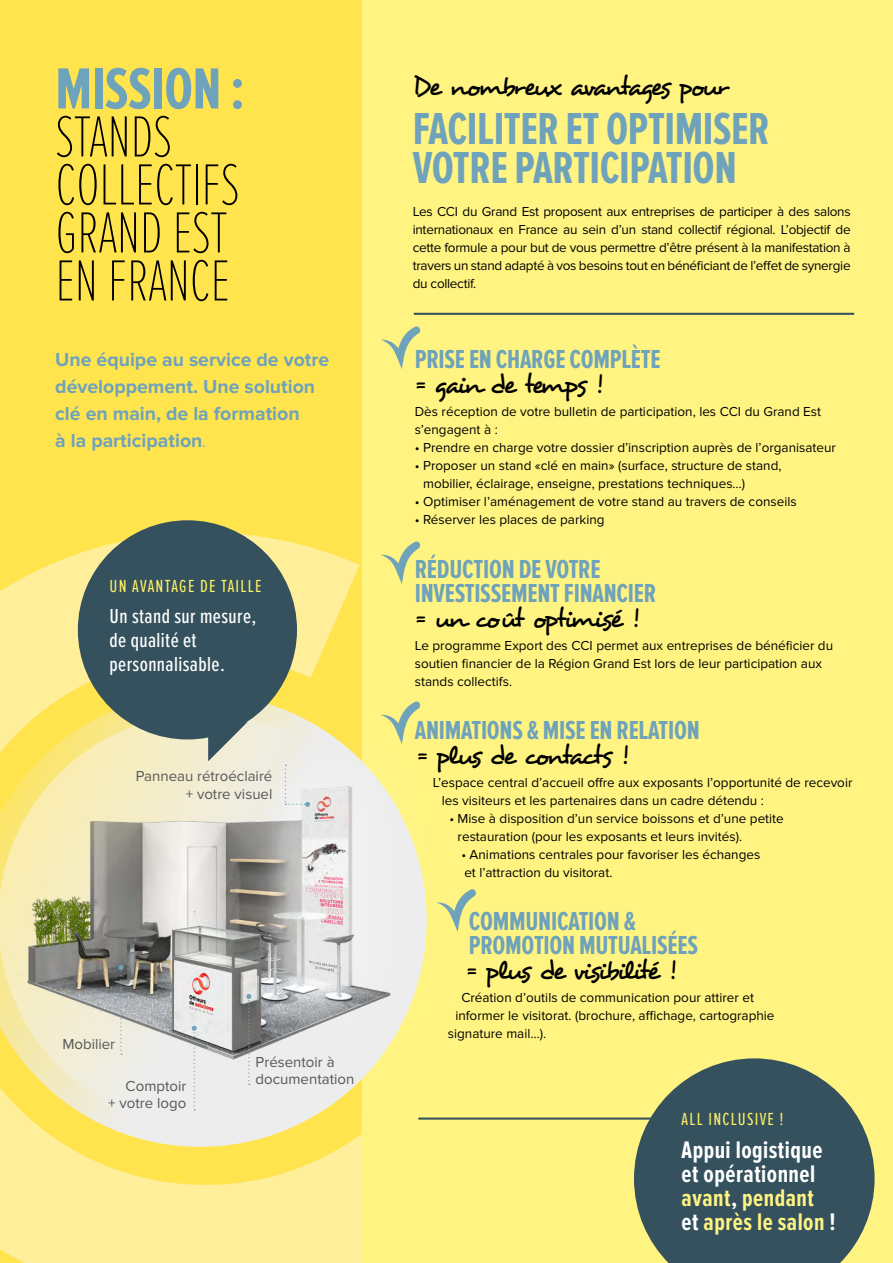
<style>
.page{position:relative;width:893px;height:1263px;background:#fff482}
.page>*{position:absolute;margin:0;border:0;box-sizing:border-box;transform-origin:0 0}
.t1{font:100 60px/48px "Proxima Nova Ex Cn";letter-spacing:-.01em;color:#000}
.t2{font:700 46.5px/39px "Proxima Nova Ex Cn";letter-spacing:-.01em;color:#6fa2bb}
.t3{font:700 27px/24px "Proxima Nova Ex Cn";letter-spacing:-.01em;color:#6fa2bb}
.t4{font:27px "Desyrel";letter-spacing:-.1em;color:#000}
.t5{font:700 24.9px/24.2px "Proxima Nova Ex Cn";letter-spacing:.02em;color:#fff}
.t6{font:500 21px/24.2px "Proxima Nova Ex Cn";letter-spacing:.02em;color:#fff}
.t7{font:700 19.5px/27px "Proxima Nova";color:#6fa2bb}
.t8{font:18.15px "Proxima Nova Ex Cn";letter-spacing:.07em;color:#fff265}
.t9{font:15px/16.5px "Proxima Nova";color:#575756;text-align:right}
.t10{font:13.5px/18px "Proxima Nova";color:#000}
.s1{font-weight:700;color:#6fa2bb}
.s2{font-weight:400;font-size:15px}
.s3{font-family:"Desyrel";font-weight:400;color:#000}
.s4{color:#fff482}
</style>
<div class="page">
<hr style="left:414px;top:313px;width:440px;height:2px;background:#35515d">
<svg style="left:381px;top:326px;width:40px;height:43px"></svg>
<svg style="left:381px;top:541px;width:40px;height:43px"></svg>
<svg style="left:454px;top:889px;width:22px;height:43px"></svg>
<svg style="left:0;top:0;width:361px;height:1263px;background:#fee55c"></svg>
<img style="left:0;top:687px;width:454px;height:466px">
<svg style="left:192px;top:1026px;width:5px;height:84px"></svg>
<svg style="left:246px;top:994px;width:5px;height:91px"></svg>
<svg style="left:118px;top:965px;width:5px;height:90px"></svg>
<svg style="left:634px;top:1058px;width:241px;height:205px;fill:#35515d"></svg>
<div style="left:78px;top:520px;width:219px;height:219px;background:#35515d;border-radius:50%"></div>
<svg style="left:208px;top:722px;width:40px;height:39px"></svg>
<hr style="left:418px;top:1117px;width:259px;height:2px;background:#35515d">
<svg style="left:285px;top:765px;width:25px;height:42px"></svg>
<svg style="left:361px;top:1110px;width:88px;height:43px"></svg>
<p class="t1" style="left:55px;top:66px;width:191px"><span class="s1">MISSION :<br></span>STANDS<br>COLLECTIFS<br>GRAND EST<br>EN FRANCE</p>
<p class="t7" style="left:55px;top:347px;width:276px">Une équipe au service de votre développement. Une solution clé en main, de la formation<br>à la participation<span class="s2">.</span></p>
<p class="t8" style="left:110px;top:576px;width:154px">UN AVANTAGE DE TAILLE</p>
<p class="t6" style="left:110px;top:603px;width:148px">Un stand sur mesure, de qualité et personnalisable.</p>
<p class="t9" style="left:136px;top:768px;width:138px">Panneau rétroéclairé</p>
<p class="t9" style="left:186px;top:786px;width:88px">+ votre visuel</p>
<p class="t9" style="left:62px;top:1036px;width:54px">Mobilier</p>
<p class="t9" style="left:108px;top:1078px;width:80px">Comptoir<br>+ votre logo</p>
<p class="t9" style="left:256px;top:1054px;width:80px">Présentoir à</p>
<p class="t9" style="left:256px;top:1071px;width:100px">documentation</p>
<p class="t4" style="left:413px;top:69px;width:318px">De nombreux avantages pour</p>
<p class="t2" style="left:413px;top:111px;width:358px">FACILITER ET OPTIMISER<br>VOTRE PARTICIPATION</p>
<p class="t10" style="left:413px;top:202px;width:439px;text-align:justify">Les CCI du Grand Est proposent aux entreprises de participer à des salons internationaux en France au sein d’un stand collectif régional. L’objectif de cette formule a pour but de vous permettre d’être présent à la manifestation à travers un stand adapté à vos besoins tout en bénéficiant de l’effet de synergie du collectif.</p>
<p class="t3" style="left:415px;top:348px;width:247px">PRISE EN CHARGE COMPLÈTE <span class="s3">= gain de temps !</span></p>
<p class="t10" style="left:415px;top:403px;width:408px">Dès réception de votre bulletin de participation, les CCI du Grand Est s’engagent à :</p>
<p class="t10" style="left:415px;top:439px;width:423px">• Prendre en charge votre dossier d’inscription auprès de l’organisateur</p>
<p class="t10" style="left:423px;top:457px;width:360px;text-indent:-8px">• Proposer un stand «clé en main» (surface, structure de stand, mobilier, éclairage, enseigne, prestations techniques…)</p>
<p class="t10" style="left:415px;top:493px;width:383px">• Optimiser l’aménagement de votre stand au travers de conseils</p>
<p class="t10" style="left:415px;top:511px;width:191px">• Réserver les places de parking</p>
<p class="t3" style="left:415px;top:558px;width:243px">RÉDUCTION DE VOTRE<br>INVESTISSEMENT FINANCIER</p>
<p class="t4" style="left:415px;top:601px;width:225px">= un coût optimisé !</p>
<p class="t10" style="left:415px;top:636px;width:420px">Le programme Export des CCI permet aux entreprises de bénéficier du soutien financier de la Région Grand Est lors de leur participation aux stands collectifs.</p>
<p class="t3" style="left:415px;top:719px;width:286px">ANIMATIONS &amp; MISE EN RELATION</p>
<p class="t4" style="left:416px;top:739px;width:213px">= plus de contacts !</p>
<p class="t10" style="left:442px;top:774px;width:412px;text-indent:-9px">L’espace central d’accueil offre aux exposants l’opportunité de recevoir les visiteurs et les partenaires dans un cadre détendu :</p>
<p class="t10" style="left:458px;top:810px;width:328px;text-indent:-8px">• Mise à disposition d’un service boissons et d’une petite restauration (pour les exposants et leurs invités).</p>
<p class="t10" style="left:461px;top:846px;width:300px">• Animations centrales pour favoriser les échanges et l’attraction du visitorat.</p>
<p class="t3" style="left:469px;top:909px;width:231px">COMMUNICATION &amp;<br>PROMOTION MUTUALISÉES</p>
<p class="t4" style="left:466px;top:953px;width:211px">= plus de visibilité !</p>
<p class="t10" style="left:461px;top:988px;width:294px">Création d’outils de communication pour attirer et</p>
<p class="t10" style="left:448px;top:1006px;width:328px;text-indent:8px">informer le visitorat. (brochure, affichage, cartographie signature mail…).</p>
<p class="t8" style="left:682px;top:1108px;width:104px">ALL INCLUSIVE !</p>
<p class="t5" style="left:682px;top:1138px;width:156px">Appui logistique et opérationnel <span class="s4">avant</span>, <span class="s4">pendant </span>et <span class="s4">après le salon</span> !</p>
</div>
